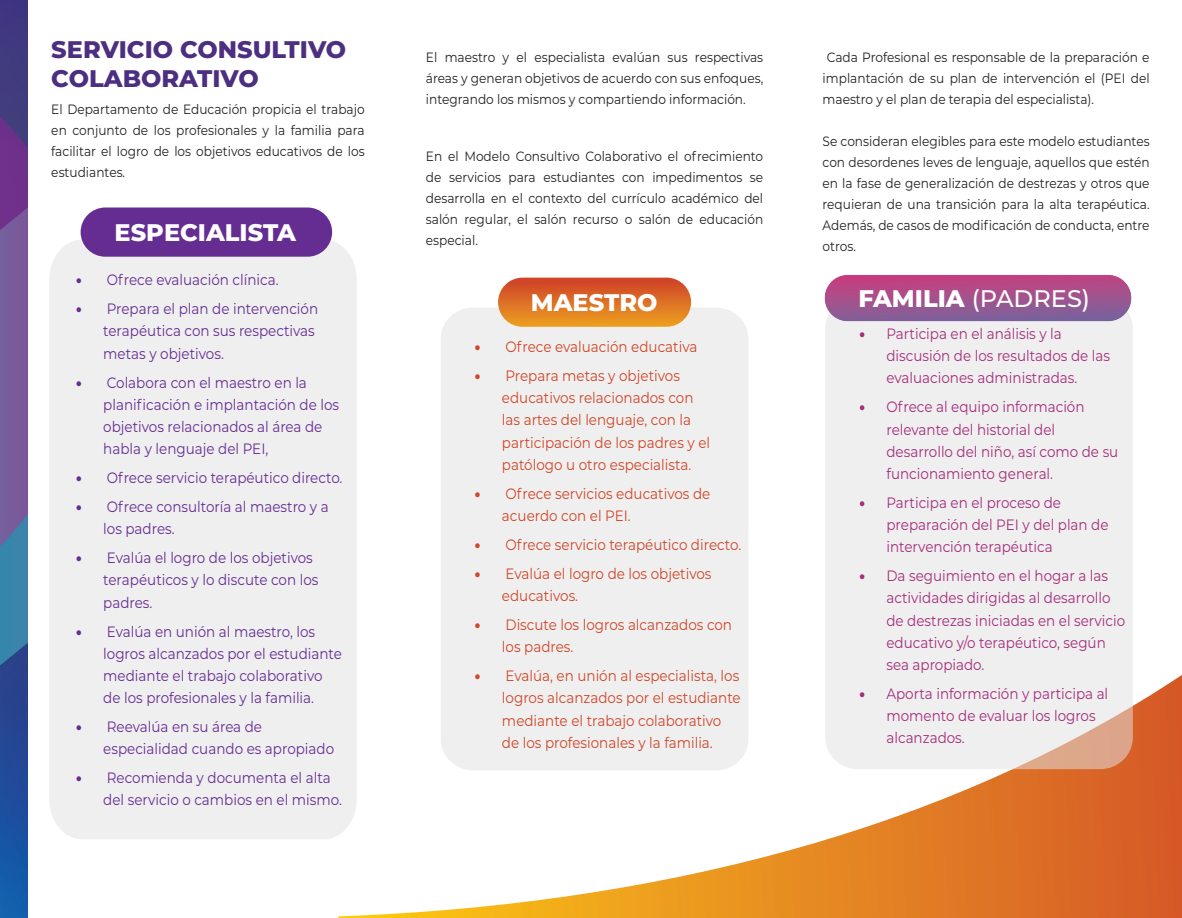
<style>
.page{position:relative;width:1182px;height:918px;background:#fff}
.page>*{position:absolute;margin:0;border:0;box-sizing:border-box;transform-origin:0 0}
.Titulo_01{font:800 24px/28.8px "Montserrat";color:#4c2f80}
.t1{font:800 24px "Montserrat";color:#fff}
.Titulo_01-2{font:500 24px "Montserrat";color:#fff}
.t2{font:15px/22.2px "Montserrat";color:#652d91;scale:.9 1}
.t3{font:15px/22.2px "Montserrat";color:#a52d79;scale:.9 1}
.t4{font:15px/22.2px "Montserrat";color:#d04627;scale:.9 1}
.Texto_regular{font:13.5px/21px "Montserrat";color:#231f20;text-align:justify;scale:.9 1}
.s1{font-weight:900}
.s2{font-weight:800}
</style>
<div class="page">
<svg style="left:338px;top:675px;width:843px;height:243px"></svg>
<div style="left:825px;top:297px;width:307px;height:472px;background:#efeff0;border-radius:32px"></div>
<div style="left:49px;top:240px;width:308px;height:599px;background:#efeff0"></div>
<img style="left:0;top:0;width:27px;height:918px">
<div style="left:81px;top:208px;width:251px;height:49px;background:#652d91;border-radius:25px"></div>
<div style="left:441px;top:308px;width:307px;height:462px;background:#efeff0;border-radius:32px"></div>
<div style="left:498px;top:278px;width:193px;height:49px;background:linear-gradient(to bottom,#ce3f28,#eda221);border-radius:25px"></div>
<img style="left:824px;top:274px;width:309px;height:62px">
<p class="Titulo_01" style="left:51px;top:33px;width:296px">SERVICIO CONSULTIVO<br>COLABORATIVO</p>
<p class="Texto_regular" style="left:51px;top:98px;width:350px">El Departamento de Educación propicia el trabajo en conjunto de los profesionales y la familia para facilitar el logro de los objetivos educativos de los estudiantes.</p>
<h1 class="t1" style="left:115px;top:214px;width:183px">ESPECIALISTA</h1>
<p class="t2" style="left:76px;top:268px;width:226px"><span class="s1">•</span> Ofrece evaluación clínica.</p>
<p class="t2" style="left:103px;top:297px;width:240px;text-indent:-27px"><span class="s1">•</span> Prepara el plan de intervención terapéutica con sus respectivas metas y objetivos.</p>
<p class="t2" style="left:103px;top:371px;width:263px;text-indent:-27px"><span class="s1">•</span> Colabora con el maestro en la planificación e implantación de los objetivos relacionados al área de habla y lenguaje del PEI,</p>
<p class="t2" style="left:76px;top:466px;width:297px"><span class="s1">•</span> Ofrece servicio terapéutico directo.</p>
<p class="t2" style="left:103px;top:495px;width:252px;text-indent:-27px"><span class="s1">•</span> Ofrece consultoría al maestro y a los padres.</p>
<p class="t2" style="left:103px;top:546px;width:240px;text-indent:-27px"><span class="s1">•</span> Evalúa el logro de los objetivos terapéuticos y lo discute con los padres.</p>
<p class="t2" style="left:103px;top:620px;width:267px;text-indent:-27px"><span class="s1">•</span> Evalúa en unión al maestro, los logros alcanzados por el estudiante mediante el trabajo colaborativo de los profesionales y la familia.</p>
<p class="t2" style="left:103px;top:715px;width:258px;text-indent:-27px"><span class="s1">•</span> Reevalúa en su área de especialidad cuando es apropiado</p>
<p class="t2" style="left:103px;top:766px;width:266px;text-indent:-27px"><span class="s1">•</span> Recomienda y documenta el alta del servicio o cambios en el mismo.</p>
<p class="Texto_regular" style="left:426px;top:46px;width:376px">El maestro y el especialista evalúan sus respectivas áreas y generan objetivos de acuerdo con sus enfoques, integrando los mismos y compartiendo información.</p>
<p class="Texto_regular" style="left:426px;top:146px;width:376px">En el Modelo Consultivo Colaborativo el ofrecimiento de servicios para estudiantes con impedimentos se desarrolla en el contexto del currículo académico del salón regular, el salón recurso o salón de educación</p>
<p class="Texto_regular" style="left:426px;top:230px;width:59px">especial.</p>
<h1 class="t1" style="left:531px;top:284px;width:128px">MAESTRO</h1>
<p class="t4" style="left:475px;top:335px;width:249px"><span class="s1">•</span> Ofrece evaluación educativa</p>
<p class="t4" style="left:502px;top:364px;width:233px;text-indent:-27px"><span class="s1">•</span> Prepara metas y objetivos educativos relacionados con las artes del lenguaje, con la participación de los padres y el patólogo u otro especialista.</p>
<p class="t4" style="left:502px;top:482px;width:233px;text-indent:-27px"><span class="s1">•</span> Ofrece servicios educativos de acuerdo con el PEI.</p>
<p class="t4" style="left:475px;top:533px;width:297px"><span class="s1">•</span> Ofrece servicio terapéutico directo.</p>
<p class="t4" style="left:502px;top:562px;width:234px;text-indent:-27px"><span class="s1">•</span> Evalúa el logro de los objetivos educativos.</p>
<p class="t4" style="left:502px;top:613px;width:257px;text-indent:-27px"><span class="s1">•</span> Discute los logros alcanzados con los padres.</p>
<p class="t4" style="left:502px;top:664px;width:267px;text-indent:-27px"><span class="s1">•</span> Evalúa, en unión al especialista, los logros alcanzados por el estudiante mediante el trabajo colaborativo de los profesionales y la familia.</p>
<p class="Texto_regular" style="left:822px;top:46px;width:365px;text-indent:4px">Cada Profesional es responsable de la preparación e implantación de su plan de intervención el (PEI del maestro y el plan de terapia del especialista).</p>
<p class="Texto_regular" style="left:822px;top:130px;width:365px">Se consideran elegibles para este modelo estudiantes con desordenes leves de lenguaje, aquellos que estén en la fase de generalización de destrezas y otros que requieran de una transición para la alta terapéutica.<br>Además, de casos de modificación de conducta, entre otros.</p>
<p class="Titulo_01-2" style="left:858px;top:282px;width:233px"><span class="s2">FAMILIA</span> (PADRES)</p>
<p class="t3" style="left:886px;top:322px;width:250px;text-indent:-27px"><span class="s1">•</span> Participa en el análisis y la discusión de los resultados de las evaluaciones administradas.</p>
<p class="t3" style="left:886px;top:395px;width:259px;text-indent:-27px"><span class="s1">•</span> Ofrece al equipo información relevante del historial del desarrollo del niño, así como de su funcionamiento general.</p>
<p class="t3" style="left:886px;top:491px;width:248px;text-indent:-27px"><span class="s1">•</span> Participa en el proceso de preparación del PEI y del plan de intervención terapéutica</p>
<p class="t3" style="left:886px;top:564px;width:267px;text-indent:-27px"><span class="s1">•</span> Da seguimiento en el hogar a las actividades dirigidas al desarrollo de destrezas iniciadas en el servicio educativo y/o terapéutico, según sea apropiado.</p>
<p class="t3" style="left:886px;top:682px;width:248px;text-indent:-27px"><span class="s1">•</span> Aporta información y participa al momento de evaluar los logros alcanzados.</p>
</div>
